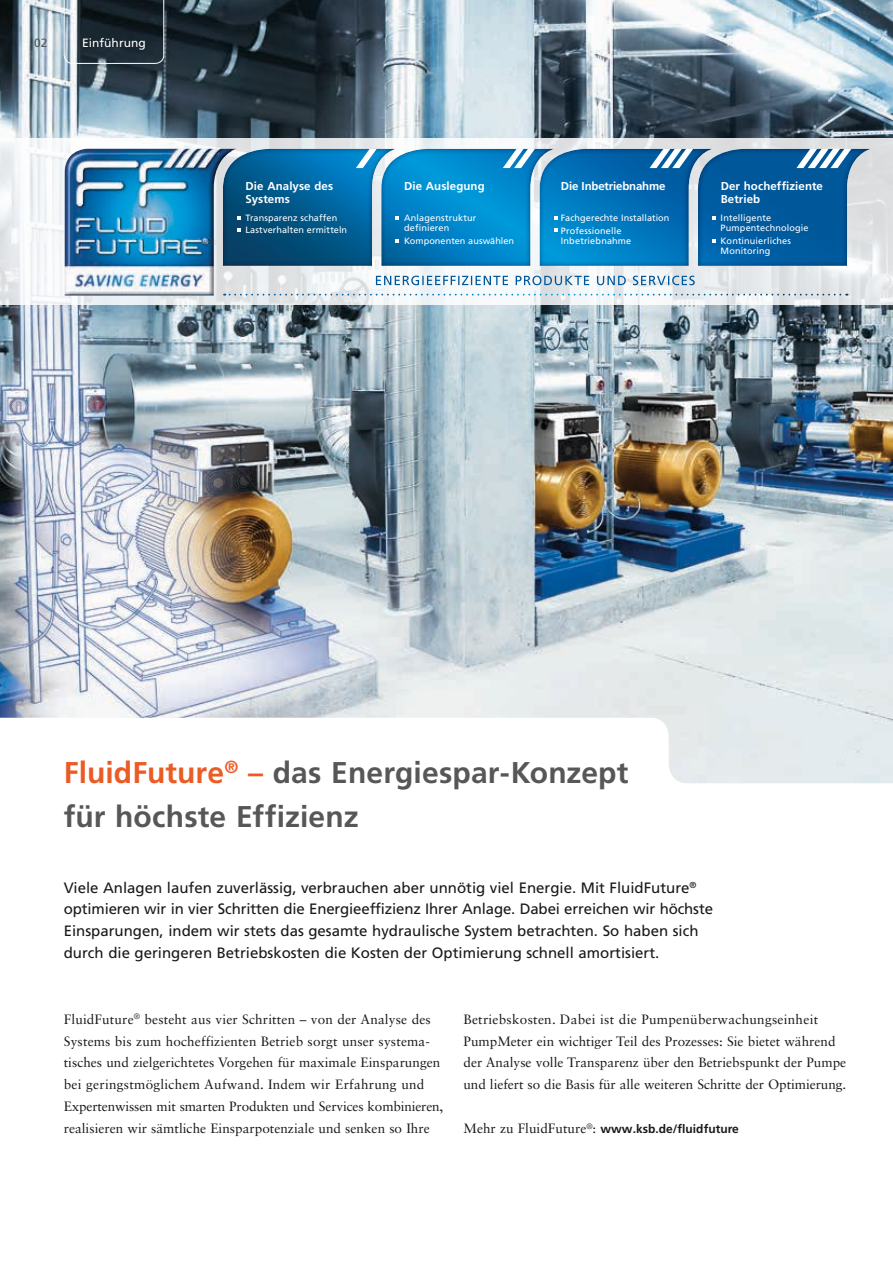
<style>
.page{position:relative;width:893px;height:1263px;background:#fff}
.page>*{position:absolute;margin:0;border:0;box-sizing:border-box;transform-origin:0 0}
.t1{font:700 30px/43.7px "Frutiger LT Pro";letter-spacing:.005em;color:#575757}
.t2{font:15px/21.9px "Frutiger LT Pro";color:#1a1918}
.t3{font:13.5px/21.9px "Sabon LT Std";color:#1a1918}
.t4{font:700 12px "Frutiger LT Pro";color:#1a1918}
.t5{font:12px "Frutiger LT Pro";letter-spacing:.005em;color:#fff}
.t6{font:12px "Frutiger LT Pro";color:#575757}
.t7{font:700 11.55px/12.8px "Frutiger LT Pro";letter-spacing:.005em;color:#fff}
.t8{font:700 11.55px "Frutiger LT Pro";letter-spacing:-.015em;color:#fff}
.t9{font:9.15px/10.4px "Frutiger LT Pro";letter-spacing:.015em;color:#fff}
.s1{color:#eb5c25}
.s2{font-family:"Sabon LT Std";font-weight:400;font-size:13.5px}
</style>
<div class="page">
<img style="left:0;top:0;width:893px;height:783px">
<svg style="left:0;top:138px;width:893px;height:167px"></svg>
<svg style="left:224px;top:294px;width:623px;height:2px"></svg>
<svg style="left:237px;top:149px;width:634px;height:117px"></svg>
<img style="left:65px;top:149px;width:172px;height:146px">
<svg style="left:376px;top:276px;width:319px;height:9px"></svg>
<svg style="left:64px;top:0;width:100px;height:64px"></svg>
<p class="t6" style="left:34px;top:36px;width:15px">02</p>
<p class="t5" style="left:82px;top:35px;width:65px">Einführung</p>
<p class="t7" style="left:245px;top:180px;width:89px">Die Analyse des<br>Systems</p>
<p class="t9" style="left:245px;top:211px;width:103px;line-height:12.8px">Transparenz schaffen<br>Lastverhalten ermitteln</p>
<p class="t7" style="left:404px;top:180px;width:82px">Die Auslegung</p>
<p class="t9" style="left:404px;top:212px;width:74px">Anlagenstruktur definieren</p>
<p class="t9" style="left:404px;top:236px;width:112px">Komponenten auswählen</p>
<p class="t8" style="left:561px;top:179px;width:106px">Die Inbetriebnahme</p>
<p class="t9" style="left:561px;top:211px;width:110px;line-height:12.8px">Fachgerechte Installation<br>Professionelle</p>
<p class="t9" style="left:561px;top:236px;width:72px">Inbetriebnahme</p>
<p class="t7" style="left:721px;top:180px;width:104px">Der hocheffiziente<br>Betrieb</p>
<p class="t9" style="left:721px;top:212px;width:90px">Intelligente<br>Pumpentechnologie</p>
<p class="t9" style="left:721px;top:236px;width:72px">Kontinuierliches<br>Monitoring</p>
<h1 class="t1" style="left:64px;top:751px;width:566px"><span class="s1">FluidFuture</span><sup>®</sup> <span class="s1">–</span> das Energiespar-Konzept für höchste Effizienz</h1>
<p class="t2" style="left:64px;top:876px;width:651px">Viele Anlagen laufen zuverlässig, verbrauchen aber unnötig viel Energie. Mit FluidFuture<sup>® </sup>optimieren wir in vier Schritten die Energieeffizienz Ihrer Anlage. Dabei erreichen wir höchste Einsparungen, indem wir stets das gesamte hydraulische System betrachten. So haben sich durch die geringeren Betriebskosten die Kosten der Optimierung schnell amortisiert.</p>
<p class="t3" style="left:64px;top:1008px;width:381px">FluidFuture<sup>®</sup> besteht aus vier Schritten – von der Analyse des Systems bis zum hocheffizienten Betrieb sorgt unser systema&shy;tisches und zielgerichtetes Vorgehen für maximale Einsparungen bei geringstmöglichem Aufwand. Indem wir Erfahrung und Expertenwissen mit smarten Produkten und Services kombinieren, realisieren wir sämtliche Einsparpotenziale und senken so Ihre</p>
<p class="t3" style="left:463px;top:1008px;width:384px">Betriebskosten. Dabei ist die Pumpenüberwachungseinheit PumpMeter ein wichtiger Teil des Prozesses: Sie bietet während der Analyse volle Transparenz über den Betriebspunkt der Pumpe und liefert so die Basis für alle weiteren Schritte der Optimierung.</p>
<p class="t4" style="left:463px;top:1122px;width:277px"><span class="s2">Mehr zu FluidFuture</span><sup>®</sup><span class="s2">:</span> www.ksb.de/fluidfuture</p>
</div>
